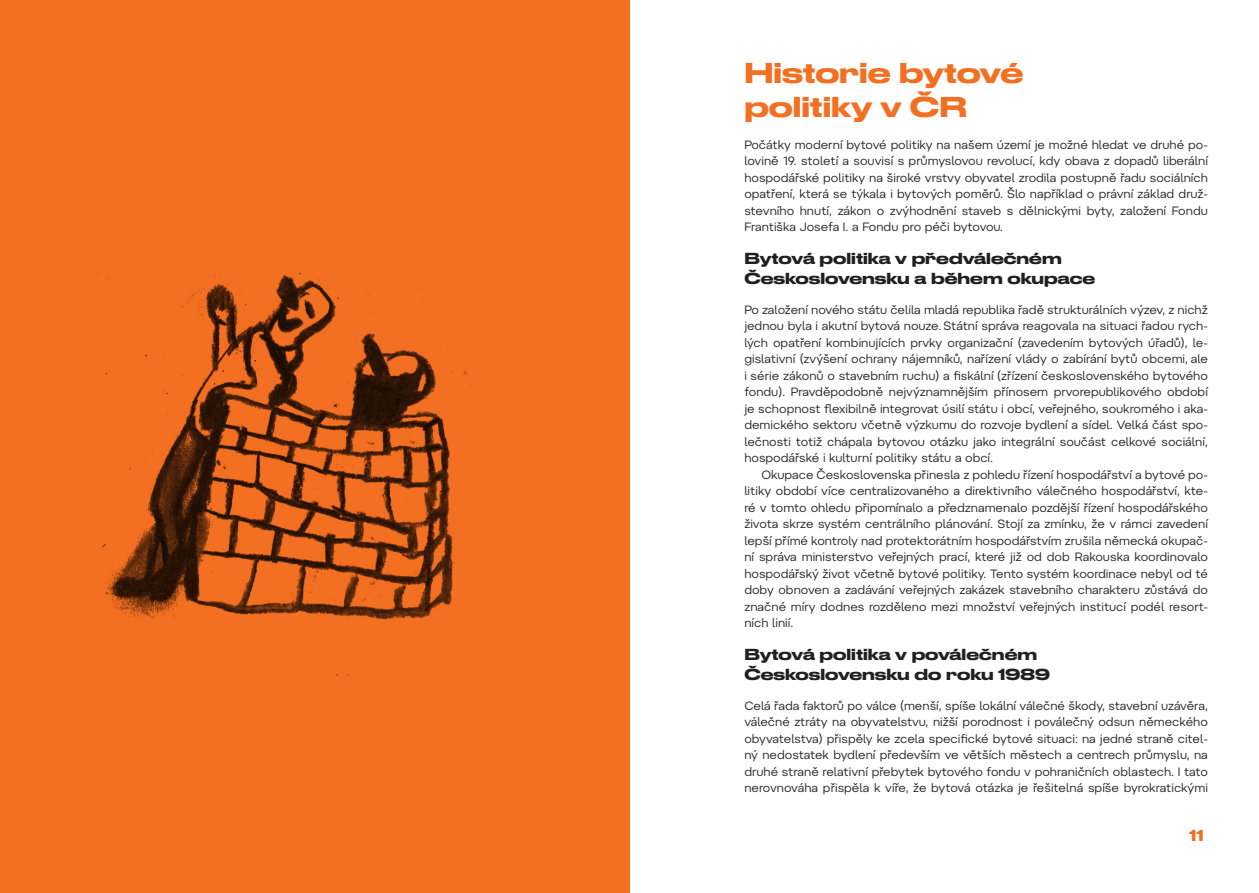
<style>
.page{position:relative;width:1259px;height:893px;background:#fff}
.page>*{position:absolute;margin:0;border:0;box-sizing:border-box;transform-origin:0 0}
.t1{font:500 expanded 27px/34.5px "Druk";color:#f36f21}
.t2{font:500 expanded 15px/19.5px "Druk";color:#231f20}
.t3{font:500 expanded 15px "Druk";color:#f36f21}
.t4{font:12px/16.5px "Pepi";color:#231f20;text-align:justify}
</style>
<div class="page">
<div style="left:0;top:0;width:629px;height:893px;background:#f36f21"></div>
<img style="left:96px;top:272px;width:376px;height:404px">
<h1 class="t1" style="left:744px;top:53px;width:280px">Historie bytové politiky v ČR</h1>
<p class="t4" style="left:744px;top:136px;width:465px">Počátky moderní bytové politiky na našem území je možné hledat ve druhé po&shy;lovině 19. století a souvisí s průmyslovou revolucí, kdy obava z dopadů liberální hospodářské politiky na široké vrstvy obyvatel zrodila postupně řadu sociálních opatření, která se týkala i bytových poměrů. Šlo například o právní základ druž&shy;stevního hnutí, zákon o zvýhodnění staveb s dělnickými byty, založení Fondu Františka Josefa I. a Fondu pro péči bytovou.</p>
<p class="t2" style="left:744px;top:247px;width:352px">Bytová politika v předválečném<br>Československu a během okupace</p>
<p class="t4" style="left:744px;top:301px;width:465px">Po založení nového státu čelila mladá republika řadě strukturálních výzev, z nichž jednou byla i akutní bytová nouze. Státní správa reagovala na situaci řadou rych&shy;lých opatření kombinujících prvky organizační (zavedením bytových úřadů), le&shy;gislativní (zvýšení ochrany nájemníků, nařízení vlády o zabírání bytů obcemi, ale i série zákonů o stavebním ruchu) a fiskální (zřízení československého bytového fondu). Pravděpodobně nejvýznamnějším přínosem prvorepublikového období je schopnost flexibilně integrovat úsilí státu i obcí, veřejného, soukromého i aka&shy;demického sektoru včetně výzkumu do rozvoje bydlení a sídel. Velká část spo&shy;lečnosti totiž chápala bytovou otázku jako integrální součást celkové sociální, hospodářské i kulturní politiky státu a obcí.</p>
<p class="t4" style="left:744px;top:466px;width:465px;text-indent:17px">Okupace Československa přinesla z pohledu řízení hospodářství a bytové po&shy;litiky období více centralizovaného a direktivního válečného hospodářství, kte&shy;ré v tomto ohledu připomínalo a předznamenalo pozdější řízení hospodářského života skrze systém centrálního plánování. Stojí za zmínku, že v rámci zavedení lepší přímé kontroly nad protektorátním hospodářstvím zrušila německá okupač&shy;ní správa ministerstvo veřejných prací, které již od dob Rakouska koordinovalo hospodářský život včetně bytové politiky. Tento systém koordinace nebyl od té doby obnoven a zadávání veřejných zakázek stavebního charakteru zůstává do značné míry dodnes rozděleno mezi množství veřejných institucí podél resort&shy;ních linií.</p>
<p class="t2" style="left:744px;top:643px;width:307px">Bytová politika v poválečném<br>Československu do roku 1989</p>
<p class="t4" style="left:744px;top:697px;width:465px">Celá řada faktorů po válce (menší, spíše lokální válečné škody, stavební uzávěra, válečné ztráty na obyvatelstvu, nižší porodnost i poválečný odsun německého obyvatelstva) přispěly ke zcela specifické bytové situaci: na jedné straně citel&shy;ný nedostatek bydlení především ve větších městech a centrech průmyslu, na druhé straně relativní přebytek bytového fondu v pohraničních oblastech. I tato nerovnováha přispěla k víře, že bytová otázka je řešitelná spíše byrokratickými</p>
<p class="t3" style="left:1189px;top:823px;width:16px">11</p>
</div>
